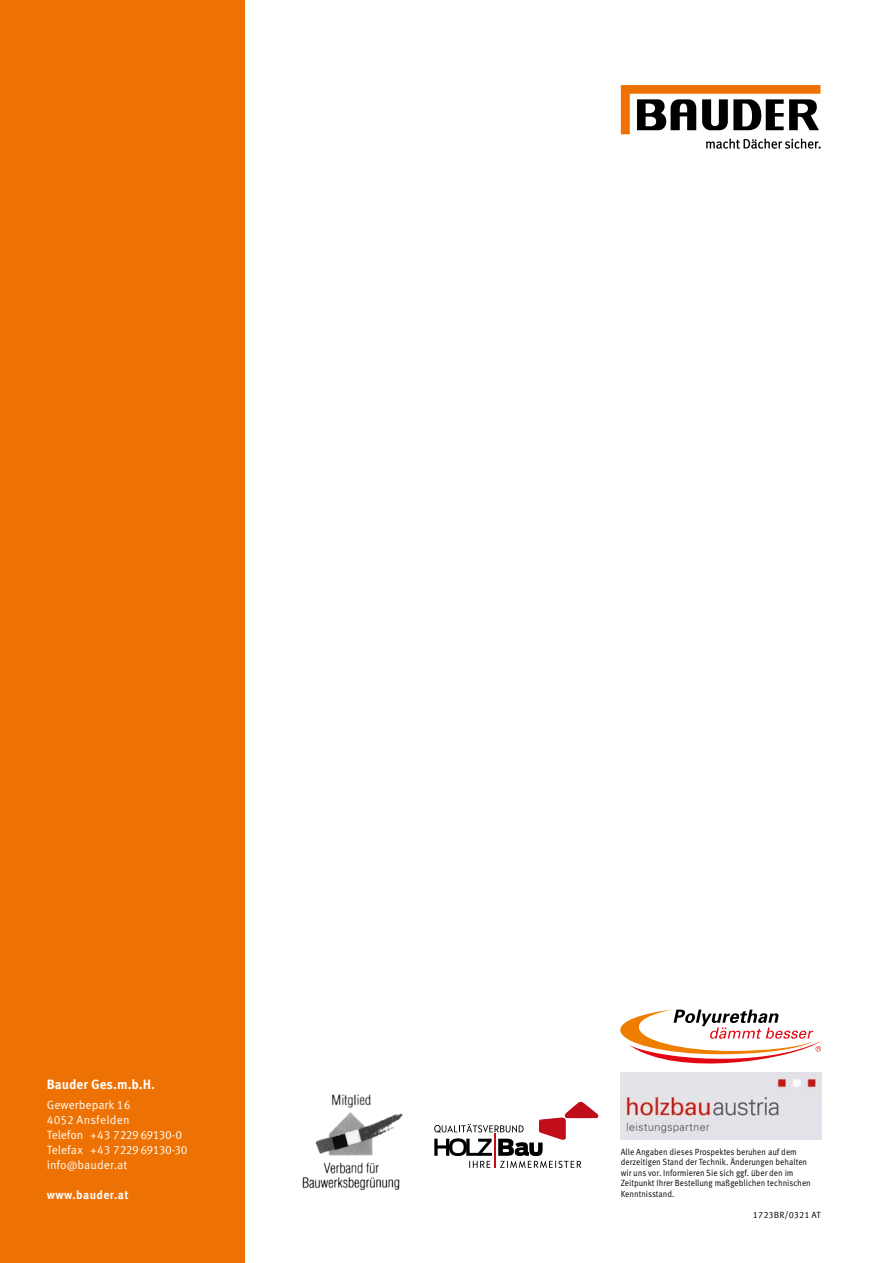
<style>
.page{position:relative;width:893px;height:1263px;background:#fff}
.page>*{position:absolute;margin:0;border:0;box-sizing:border-box;transform-origin:0 0}
.t1{font:700 13.5px "Meta Correspondence Pro";color:#fff}
.t2{font:12px/15px "Meta Correspondence Pro";letter-spacing:-.005em;color:#fff}
.t3{font:700 12px "Meta Correspondence Pro";letter-spacing:.025em;color:#fff}
.t4{font:9px/10.5px "Meta Correspondence Pro";color:#000;scale:.9 1}
.t5{font:9px "Meta Correspondence Pro";color:#000}
</style>
<div class="page">
<div style="left:0;top:0;width:244px;height:1263px;background:#ee7203"></div>
<svg style="left:621px;top:85px;width:200px;height:64px"></svg>
<svg style="left:620px;top:1009px;width:201px;height:54px"></svg>
<svg style="left:434px;top:1101px;width:165px;height:67px"></svg>
<img style="left:302px;top:1094px;width:101px;height:97px">
<img style="left:620px;top:1072px;width:201px;height:68px">
<h1 class="t1" style="left:47px;top:1074px;width:110px">Bauder Ges.m.b.H.</h1>
<h2 class="t2" style="left:47px;top:1096px;width:142px">Gewerbepark 16<br>4052 Ansfelden<br>Telefon +43 7229 69130-0<br>Telefax +43 7229 69130-30 info@bauder.at</h2>
<h2 class="t3" style="left:47px;top:1185px;width:83px">www.bauder.at</h2>
<p class="t4" style="left:621px;top:1146px;width:213px">Alle Angaben dieses Prospektes beruhen auf dem derzeitigen Stand der Technik. Änderungen behalten wir uns vor. Informieren Sie sich ggf. über den im Zeitpunkt Ihrer Bestellung maßgeblichen technischen Kenntnisstand.</p>
<p class="t5" style="left:753px;top:1208px;width:69px">1723BR/0321 AT</p>
</div>
